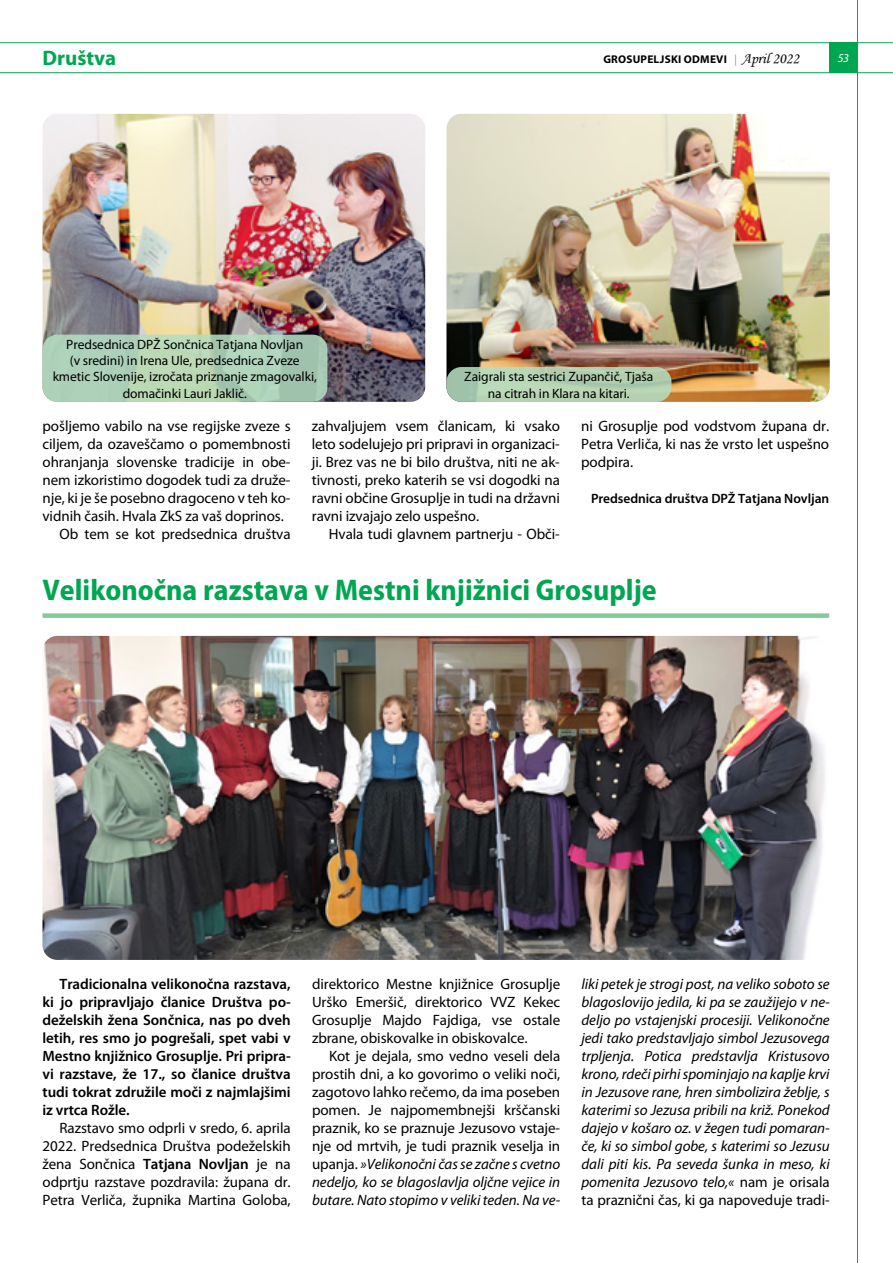
<style>
.page{position:relative;width:893px;height:1263px;background:#fff}
.page>*{position:absolute;margin:0;border:0;box-sizing:border-box;transform-origin:0 0}
.t1{font:700 semi-condensed 30px "Myriad Pro";color:#00a651}
.t2{font:700 21px "Myriad Pro";color:#00a651}
.t3{font:15px/18px "Myriad Pro";letter-spacing:-.005em;color:#000;text-align:justify}
.t4{font:italic 15px/18px "Myriad Pro";letter-spacing:-.005em;color:#000;text-align:justify}
.t5{font:600 15px/18px "Myriad Pro";letter-spacing:-.005em;color:#000;text-align:justify}
.t6{font:13.5px/16.2px "Myriad Pro";letter-spacing:-.005em;color:#000;text-align:center}
.t7{font:600 13.5px "Myriad Pro";letter-spacing:-.005em;color:#000}
.t8{font:italic 12px "Myriad Pro";color:#fff}
.t9{font:700 11.25px "Myriad Pro";letter-spacing:.02em;color:#000}
.s1{font-weight:300;color:#00a651}
.s2{font-family:"Monotype Corsiva";font-weight:400;font-size:15px}
.s3{font-weight:600}
.s4{font-style:italic}
.s5{font-style:normal}
</style>
<div class="page">
<hr style="left:0;top:42px;width:893px;height:1px;background:#00a651">
<hr style="left:0;top:72px;width:893px;height:1px;background:#00a651">
<div style="left:829px;top:43px;width:28px;height:30px;background:#00a651"></div>
<hr style="left:857px;top:0;width:1px;height:1263px;background:#00a651">
<div style="left:42px;top:613px;width:787px;height:5px;background:#82ca9c"></div>
<img style="left:43px;top:114px;width:382px;height:288px">
<img style="left:446px;top:114px;width:384px;height:288px">
<div style="left:43px;top:335px;width:284px;height:67px;background:linear-gradient(to right,#b4d6b9,#aaccb2);border-radius:15px"></div>
<svg style="left:446px;top:367px;width:225px;height:35px;background:#b1cfb0"></svg>
<img style="left:42px;top:636px;width:783px;height:324px">
<h2 class="t2" style="left:43px;top:44px;width:75px">Društva</h2>
<p class="t9" style="left:603px;top:52px;width:197px">GROSUPELJSKI ODMEVI <span class="s1">|</span> <span class="s2">April 2022</span></p>
<p class="t8" style="left:838px;top:51px;width:13px">53</p>
<p class="t6" style="left:53px;top:336px;width:266px">Predsednica DPŽ Sončnica Tatjana Novljan<br>(v sredini) in Irena Ule, predsednica Zveze kmetic Slovenije, izročata priznanje zmagovalki, domačinki Lauri Jaklič.</p>
<p class="t6" style="left:464px;top:369px;width:190px">Zaigrali sta sestrici Zupančič, Tjaša na citrah in Klara na kitari.</p>
<p class="t3" style="left:43px;top:417px;width:250px">pošljemo vabilo na vse regijske zveze s</p>
<p class="t3" style="left:43px;top:435px;width:250px">ciljem, da ozaveščamo o pomembnosti</p>
<p class="t3" style="left:43px;top:453px;width:250px">ohranjanja slovenske tradicije in obe-</p>
<p class="t3" style="left:43px;top:471px;width:250px">nem izkoristimo dogodek tudi za druže-</p>
<p class="t3" style="left:43px;top:489px;width:250px">nje, ki je še posebno dragoceno v teh ko-</p>
<p class="t3" style="left:43px;top:507px;width:243px">vidnih časih. Hvala ZkS za vaš doprinos.</p>
<p class="t3" style="left:60px;top:525px;width:233px">Ob tem se kot predsednica društva</p>
<p class="t3" style="left:312px;top:417px;width:250px">zahvaljujem vsem članicam, ki vsako leto sodelujejo pri pripravi in organizaci&shy;ji. Brez vas ne bi bilo društva, niti ne ak&shy;tivnosti, preko katerih se vsi dogodki na ravni občine Grosuplje in tudi na državni ravni izvajajo zelo uspešno.</p>
<p class="t3" style="left:329px;top:525px;width:233px">Hvala tudi glavnem partnerju - Obči-</p>
<p class="t3" style="left:581px;top:417px;width:250px">ni Grosuplje pod vodstvom župana dr.<br>Petra Verliča, ki nas že vrsto let uspešno podpira.</p>
<p class="t7" style="left:591px;top:490px;width:240px">Predsednica društva DPŽ Tatjana Novljan</p>
<h1 class="t1" style="left:42px;top:573px;width:616px">Velikonočna razstava v Mestni knjižnici Grosuplje</h1>
<p class="t5" style="left:43px;top:975px;width:250px;text-indent:17px">Tradicionalna velikonočna razstava, ki jo pripravljajo članice Društva po&shy;deželskih žena Sončnica, nas po dveh letih, res smo jo pogrešali, spet vabi v Mestno knjižnico Grosuplje. Pri pripra&shy;vi razstave, že 17., so članice društva tudi tokrat združile moči z najmlajšimi iz vrtca Rožle.</p>
<p class="t3" style="left:43px;top:1119px;width:250px;text-indent:17px">Razstavo smo odprli v sredo, 6. aprila 2022. Predsednica Društva podeželskih žena Sončnica <span class="s3">Tatjana Novljan</span> je na odprtju razstave pozdravila: župana dr.<br>Petra Verliča, župnika Martina Goloba,</p>
<p class="t3" style="left:312px;top:975px;width:250px">direktorico Mestne knjižnice Grosuplje Urško Emeršič, direktorico VVZ Kekec Grosuplje Majdo Fajdiga, vse ostale zbrane, obiskovalke in obiskovalce.</p>
<p class="t3" style="left:312px;top:1047px;width:250px;text-indent:17px">Kot je dejala, smo vedno veseli dela prostih dni, a ko govorimo o veliki noči, zagotovo lahko rečemo, da ima poseben pomen. Je najpomembnejši krščanski praznik, ko se praznuje Jezusovo vstaje&shy;nje od mrtvih, je tudi praznik veselja in upanja. <span class="s4">»Velikonočni čas se začne s cvetno nedeljo, ko se blagoslavlja oljčne vejice in butare. Nato stopimo v veliki teden. Na ve-</span></p>
<p class="t4" style="left:581px;top:975px;width:250px">liki petek je strogi post, na veliko soboto se blagoslovijo jedila, ki pa se zaužijejo v ne&shy;deljo po vstajenjski procesiji. Velikonočne jedi tako predstavljajo simbol Jezusovega trpljenja. Potica predstavlja Kristusovo krono, rdeči pirhi spominjajo na kaplje krvi in Jezusove rane, hren simbolizira žeblje, s katerimi so Jezusa pribili na križ. Ponekod dajejo v košaro oz. v žegen tudi pomaran&shy;če, ki so simbol gobe, s katerimi so Jezusu dali piti kis. Pa seveda šunka in meso, ki pomenita Jezusovo telo,« <span class="s5">nam je orisala ta praznični čas, ki ga napoveduje tradi-</span></p>
</div>
